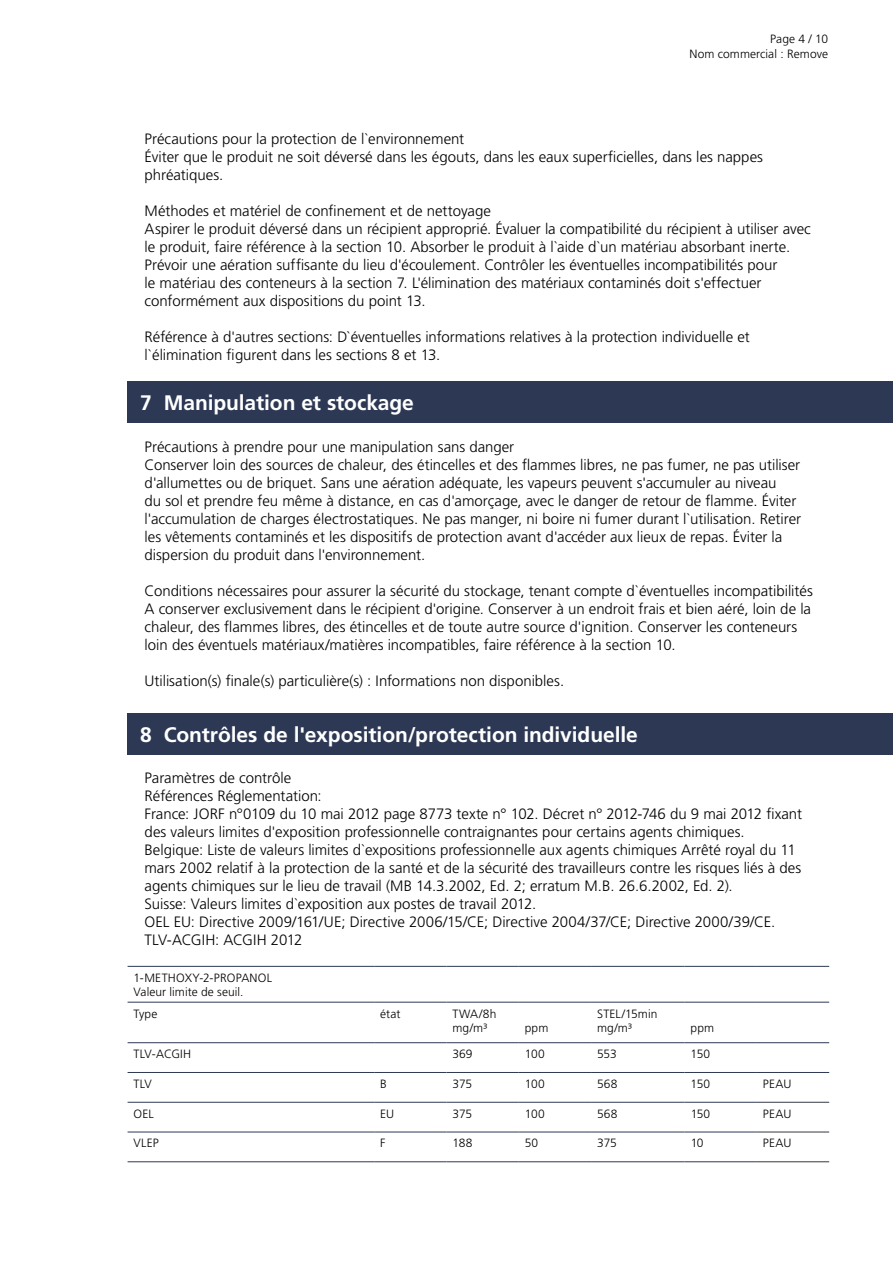
<style>
.page{position:relative;width:893px;height:1263px;background:#fff}
.page>*{position:absolute;margin:0;border:0;box-sizing:border-box;transform-origin:0 0}
.t1{font:700 21px "Frutiger";letter-spacing:-.005em;color:#fff}
.t2{font:300 15px/18px "Frutiger";color:#000}
.t3{font:300 12px/14.4px "Frutiger";letter-spacing:.005em;color:#000}
</style>
<div class="page">
<div style="left:128px;top:381px;width:765px;height:42px;background:#2d3954"></div>
<div style="left:128px;top:713px;width:765px;height:42px;background:#2d3954"></div>
<hr style="left:128px;top:966px;width:246px;height:1px;background:#2d3956">
<hr style="left:374px;top:966px;width:72px;height:1px;background:#2d3956">
<hr style="left:446px;top:966px;width:73px;height:1px;background:#2d3956">
<hr style="left:519px;top:966px;width:72px;height:1px;background:#2d3956">
<hr style="left:591px;top:966px;width:94px;height:1px;background:#2d3956">
<hr style="left:685px;top:966px;width:72px;height:1px;background:#2d3956">
<hr style="left:757px;top:966px;width:72px;height:1px;background:#2d3956">
<hr style="left:128px;top:1002px;width:246px;height:1px;background:#2d3956">
<hr style="left:374px;top:1002px;width:72px;height:1px;background:#2d3956">
<hr style="left:446px;top:1002px;width:73px;height:1px;background:#2d3956">
<hr style="left:519px;top:1002px;width:72px;height:1px;background:#2d3956">
<hr style="left:591px;top:1002px;width:94px;height:1px;background:#2d3956">
<hr style="left:685px;top:1002px;width:72px;height:1px;background:#2d3956">
<hr style="left:757px;top:1002px;width:72px;height:1px;background:#2d3956">
<hr style="left:128px;top:1042px;width:246px;height:1px;background:#2d3956">
<hr style="left:374px;top:1042px;width:72px;height:1px;background:#2d3956">
<hr style="left:446px;top:1042px;width:73px;height:1px;background:#2d3956">
<hr style="left:519px;top:1042px;width:72px;height:1px;background:#2d3956">
<hr style="left:591px;top:1042px;width:94px;height:1px;background:#2d3956">
<hr style="left:685px;top:1042px;width:72px;height:1px;background:#2d3956">
<hr style="left:757px;top:1042px;width:72px;height:1px;background:#2d3956">
<hr style="left:128px;top:1072px;width:246px;height:1px;background:#2d3956">
<hr style="left:374px;top:1072px;width:72px;height:1px;background:#2d3956">
<hr style="left:446px;top:1072px;width:73px;height:1px;background:#2d3956">
<hr style="left:519px;top:1072px;width:72px;height:1px;background:#2d3956">
<hr style="left:591px;top:1072px;width:94px;height:1px;background:#2d3956">
<hr style="left:685px;top:1072px;width:72px;height:1px;background:#2d3956">
<hr style="left:757px;top:1072px;width:72px;height:1px;background:#2d3956">
<hr style="left:128px;top:1102px;width:246px;height:1px;background:#2d3956">
<hr style="left:374px;top:1102px;width:72px;height:1px;background:#2d3956">
<hr style="left:446px;top:1102px;width:73px;height:1px;background:#2d3956">
<hr style="left:519px;top:1102px;width:72px;height:1px;background:#2d3956">
<hr style="left:591px;top:1102px;width:94px;height:1px;background:#2d3956">
<hr style="left:685px;top:1102px;width:72px;height:1px;background:#2d3956">
<hr style="left:128px;top:1132px;width:246px;height:1px;background:#2d3956">
<hr style="left:374px;top:1132px;width:72px;height:1px;background:#2d3956">
<hr style="left:446px;top:1132px;width:73px;height:1px;background:#2d3956">
<hr style="left:519px;top:1132px;width:72px;height:1px;background:#2d3956">
<hr style="left:591px;top:1132px;width:94px;height:1px;background:#2d3956">
<hr style="left:685px;top:1132px;width:72px;height:1px;background:#2d3956">
<hr style="left:128px;top:1161px;width:246px;height:1px;background:#2d3956">
<hr style="left:374px;top:1161px;width:72px;height:1px;background:#2d3956">
<hr style="left:446px;top:1161px;width:73px;height:1px;background:#2d3956">
<hr style="left:519px;top:1161px;width:72px;height:1px;background:#2d3956">
<hr style="left:591px;top:1161px;width:94px;height:1px;background:#2d3956">
<hr style="left:685px;top:1161px;width:72px;height:1px;background:#2d3956">
<hr style="left:757px;top:1102px;width:72px;height:1px;background:#353945">
<hr style="left:757px;top:1132px;width:72px;height:1px;background:#353945">
<hr style="left:757px;top:1161px;width:72px;height:1px;background:#38393c">
<p class="t3" style="left:689px;top:32px;width:140px;text-align:right">Page 4 / 10<br>Nom commercial : Remove</p>
<p class="t2" style="left:145px;top:129px;width:620px">Précautions pour la protection de l`environnement<br>Éviter que le produit ne soit déversé dans les égouts, dans les eaux superficielles, dans les nappes phréatiques.</p>
<p class="t2" style="left:145px;top:201px;width:668px">Méthodes et matériel de confinement et de nettoyage<br>Aspirer le produit déversé dans un récipient approprié. Évaluer la compatibilité du récipient à utiliser avec le produit, faire référence à la section 10. Absorber le produit à l`aide d`un matériau absorbant inerte.<br>Prévoir une aération suffisante du lieu d'écoulement. Contrôler les éventuelles incompatibilités pour<br>le matériau des conteneurs à la section 7. L'élimination des matériaux contaminés doit s'effectuer conformément aux dispositions du point 13.</p>
<p class="t2" style="left:145px;top:327px;width:607px">Référence à d'autres sections: D`éventuelles informations relatives à la protection individuelle et l`élimination figurent dans les sections 8 et 13.</p>
<h1 class="t1" style="left:140px;top:390px;width:275px">7 Manipulation et stockage</h1>
<p class="t2" style="left:145px;top:437px;width:658px">Précautions à prendre pour une manipulation sans danger<br>Conserver loin des sources de chaleur, des étincelles et des flammes libres, ne pas fumer, ne pas utiliser d'allumettes ou de briquet. Sans une aération adéquate, les vapeurs peuvent s'accumuler au niveau<br>du sol et prendre feu même à distance, en cas d'amorçage, avec le danger de retour de flamme. Éviter l'accumulation de charges électrostatiques. Ne pas manger, ni boire ni fumer durant l`utilisation. Retirer les vêtements contaminés et les dispositifs de protection avant d'accéder aux lieux de repas. Éviter la dispersion du produit dans l'environnement.</p>
<p class="t2" style="left:145px;top:581px;width:670px">Conditions nécessaires pour assurer la sécurité du stockage, tenant compte d`éventuelles incompatibilités A conserver exclusivement dans le récipient d'origine. Conserver à un endroit frais et bien aéré, loin de la chaleur, des flammes libres, des étincelles et de toute autre source d'ignition. Conserver les conteneurs loin des éventuels matériaux/matières incompatibles, faire référence à la section 10.</p>
<p class="t2" style="left:145px;top:671px;width:421px">Utilisation(s) finale(s) particulière(s) : Informations non disponibles.</p>
<h1 class="t1" style="left:140px;top:722px;width:499px">8 Contrôles de l'exposition/protection individuelle</h1>
<p class="t2" style="left:145px;top:769px;width:659px">Paramètres de contrôle<br>Références Réglementation:<br>France: JORF n°0109 du 10 mai 2012 page 8773 texte n° 102. Décret n° 2012-746 du 9 mai 2012 fixant des valeurs limites d'exposition professionnelle contraignantes pour certains agents chimiques.<br>Belgique: Liste de valeurs limites d`expositions professionnelle aux agents chimiques Arrêté royal du 11 mars 2002 relatif à la protection de la santé et de la sécurité des travailleurs contre les risques liés à des agents chimiques sur le lieu de travail (MB 14.3.2002, Ed. 2; erratum M.B. 26.6.2002, Ed. 2).<br>Suisse: Valeurs limites d`exposition aux postes de travail 2012.<br>OEL EU: Directive 2009/161/UE; Directive 2006/15/CE; Directive 2004/37/CE; Directive 2000/39/CE.<br>TLV-ACGIH: ACGIH 2012</p>
<p class="t3" style="left:134px;top:970px;width:140px">1-METHOXY-2-PROPANOL<br>Valeur limite de seuil.</p>
<p class="t3" style="left:134px;top:1006px;width:25px">Type</p>
<p class="t3" style="left:380px;top:1006px;width:22px">état</p>
<p class="t3" style="left:452px;top:1006px;width:45px">TWA/8h mg/m³</p>
<p class="t3" style="left:597px;top:1006px;width:62px">STEL/15min mg/m³</p>
<p class="t3" style="left:525px;top:1020px;width:25px">ppm</p>
<p class="t3" style="left:691px;top:1020px;width:25px">ppm</p>
<p class="t3" style="left:134px;top:1047px;width:59px">TLV-ACGIH</p>
<p class="t3" style="left:452px;top:1047px;width:22px">369</p>
<p class="t3" style="left:525px;top:1047px;width:22px">100</p>
<p class="t3" style="left:597px;top:1047px;width:21px">553</p>
<p class="t3" style="left:691px;top:1047px;width:21px">150</p>
<p class="t3" style="left:134px;top:1076px;width:20px">TLV</p>
<p class="t3" style="left:380px;top:1076px;width:8px">B</p>
<p class="t3" style="left:452px;top:1076px;width:21px">375</p>
<p class="t3" style="left:525px;top:1076px;width:22px">100</p>
<p class="t3" style="left:597px;top:1076px;width:22px">568</p>
<p class="t3" style="left:691px;top:1076px;width:21px">150</p>
<p class="t3" style="left:763px;top:1076px;width:30px">PEAU</p>
<p class="t3" style="left:134px;top:1106px;width:22px">OEL</p>
<p class="t3" style="left:380px;top:1106px;width:15px">EU</p>
<p class="t3" style="left:452px;top:1106px;width:21px">375</p>
<p class="t3" style="left:525px;top:1106px;width:22px">100</p>
<p class="t3" style="left:597px;top:1106px;width:22px">568</p>
<p class="t3" style="left:691px;top:1106px;width:21px">150</p>
<p class="t3" style="left:763px;top:1106px;width:30px">PEAU</p>
<p class="t3" style="left:134px;top:1136px;width:27px">VLEP</p>
<p class="t3" style="left:380px;top:1136px;width:7px">F</p>
<p class="t3" style="left:453px;top:1136px;width:21px">188</p>
<p class="t3" style="left:525px;top:1136px;width:15px">50</p>
<p class="t3" style="left:597px;top:1136px;width:21px">375</p>
<p class="t3" style="left:691px;top:1136px;width:14px">10</p>
<p class="t3" style="left:763px;top:1136px;width:30px">PEAU</p>
</div>
